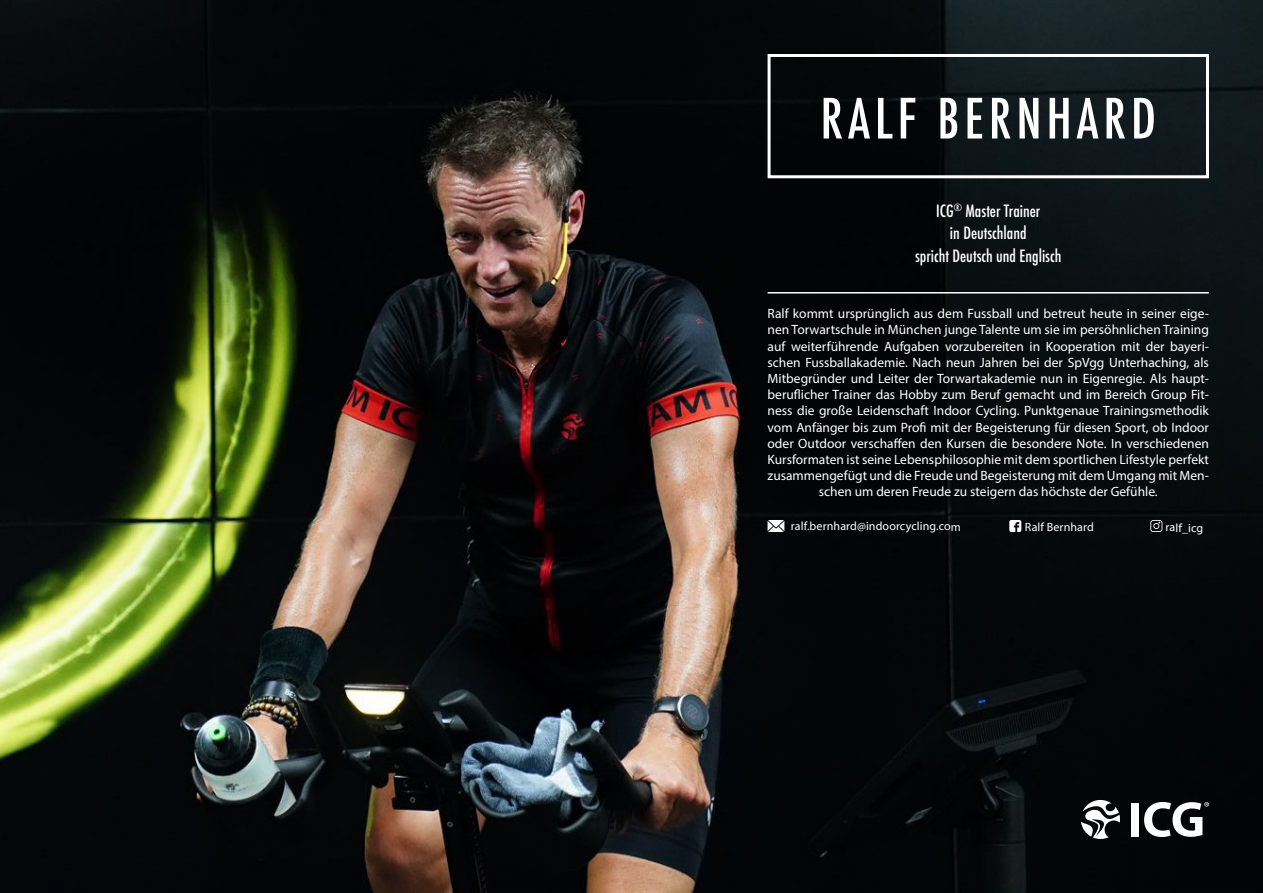
<style>
.page{position:relative;width:1263px;height:893px;background:#fff}
.page>*{position:absolute;margin:0;border:0;box-sizing:border-box;transform-origin:0 0}
.t1{font:500 condensed 53.85px "Futura";letter-spacing:.09em;color:#fff}
.t2{font:500 condensed 16.5px/22.5px "Futura";color:#fff;text-align:center}
.t3{font:13.5px/16.2px "Myriad Pro";color:#fff;text-align:center}
.t4{font:12px "Myriad Pro";letter-spacing:.005em;color:#fff}
</style>
<div class="page">
<img style="left:0;top:0;width:1263px;height:893px">
<div style="left:767px;top:54px;width:442px;height:124px;border:3px solid #fff"></div>
<hr style="left:767px;top:292px;width:442px;height:1px;background:#fff">
<svg style="left:1009px;top:520px;width:12px;height:12px"></svg>
<svg style="left:767px;top:520px;width:17px;height:12px"></svg>
<svg style="left:1150px;top:520px;width:12px;height:12px"></svg>
<div style="left:1131px;top:802px;width:8px;height:34px;background:#fff"></div>
<svg style="left:1144px;top:802px;width:65px;height:35px"></svg>
<svg style="left:1081px;top:800px;width:39px;height:39px"></svg>
<h1 class="t1" style="left:820px;top:84px;width:337px">RALF BERNHARD</h1>
<p class="t2" style="left:915px;top:199px;width:148px">ICG<sup>®</sup> Master Trainer<br>in Deutschland<br>spricht Deutsch und Englisch</p>
<p class="t3" style="left:767px;top:305px;width:443px">Ralf kommt ursprünglich aus dem Fussball und betreut heute in seiner eige&shy;nen Torwartschule in München junge Talente um sie im persöhnlichen Training auf weiterführende Aufgaben vorzubereiten in Kooperation mit der bayeri&shy;schen Fussballakademie. Nach neun Jahren bei der SpVgg Unterhaching, als Mitbegründer und Leiter der Torwartakademie nun in Eigenregie. Als haupt&shy;beruflicher Trainer das Hobby zum Beruf gemacht und im Bereich Group Fit&shy;ness die große Leidenschaft Indoor Cycling. Punktgenaue Trainingsmethodik vom Anfänger bis zum Profi mit der Begeisterung für diesen Sport, ob Indoor oder Outdoor verschaffen den Kursen die besondere Note. In verschiedenen Kursformaten ist seine Lebensphilosophie mit dem sportlichen Lifestyle perfekt zusammengefügt und die Freude und Begeisterung mit dem Umgang mit Men&shy;schen um deren Freude zu steigern das höchste der Gefühle.</p>
<p class="t4" style="left:791px;top:519px;width:171px">ralf.bernhard@indoorcycling.com</p>
<p class="t4" style="left:1025px;top:520px;width:70px">Ralf Bernhard</p>
<p class="t4" style="left:1165px;top:520px;width:39px">ralf_icg</p>
</div>
